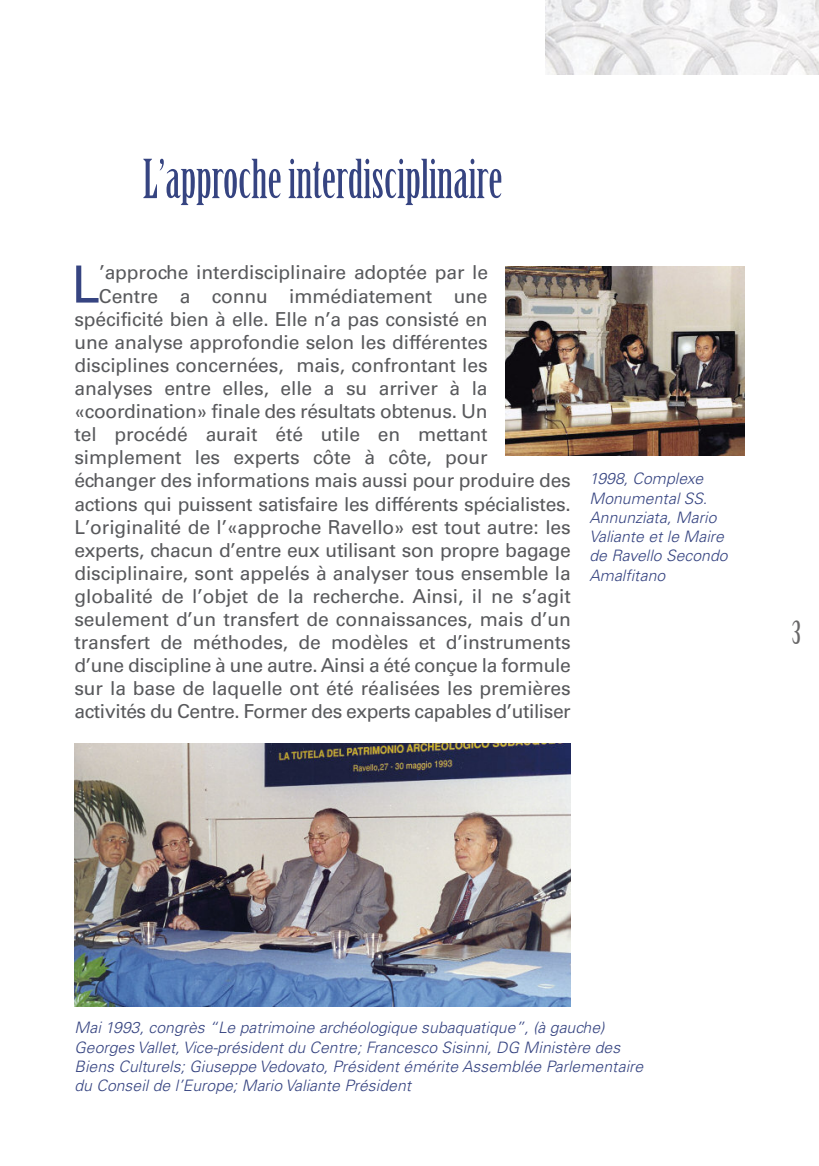
<style>
.page{position:relative;width:819px;height:1166px;background:#fff}
.page>*{position:absolute;margin:0;border:0;box-sizing:border-box;transform-origin:0 0}
.t1{font:52.5px "Birch Std";color:#364481}
.t2{font:51.27px "Univers";color:#364481}
.t3{font:31.5px "Birch Std";color:#686768}
.t4{font:19.25px "Univers";letter-spacing:-.005em;color:#58595c}
.t5{font:19.25px "Univers";letter-spacing:-.025em;color:#58595c}
.t6{font:italic 300 15.75px/19.2px "Univers";letter-spacing:.005em;color:#364481}
</style>
<div class="page">
<img style="left:546px;top:0;width:273px;height:74px">
<img style="left:74px;top:743px;width:496px;height:263px">
<img style="left:505px;top:267px;width:239px;height:188px">
<h1 class="t1" style="left:142px;top:159px;width:361px">L’approcheinterdisciplinaire</h1>
<h2 class="t2" style="left:71px;top:266px;width:30px">L</h2>
<p class="t4" style="left:99px;top:266px;width:390px">’approche interdisciplinaire adoptée par le</p>
<p class="t4" style="left:99px;top:289px;width:390px">Centre a connu immédiatement une</p>
<p class="t4" style="left:74px;top:312px;width:414px">spécificité bien à elle. Elle n’a pas consisté en</p>
<p class="t4" style="left:74px;top:335px;width:414px">une analyse approfondie selon les différentes</p>
<p class="t4" style="left:74px;top:358px;width:414px">disciplines concernées, mais, confrontant les</p>
<p class="t4" style="left:74px;top:381px;width:414px">analyses entre elles, elle a su arriver à la</p>
<p class="t4" style="left:74px;top:404px;width:414px">«coordination» finale des résultats obtenus. Un</p>
<p class="t4" style="left:74px;top:427px;width:414px">tel procédé aurait été utile en mettant</p>
<p class="t4" style="left:74px;top:450px;width:414px">simplement les experts côte à côte, pour</p>
<p class="t4" style="left:74px;top:473px;width:498px">échanger des informations mais aussi pour produire des</p>
<p class="t4" style="left:74px;top:497px;width:498px">actions qui puissent satisfaire les différents spécialistes.</p>
<p class="t4" style="left:74px;top:520px;width:498px">L’originalité de l’«approche Ravello» est tout autre: les</p>
<p class="t4" style="left:74px;top:543px;width:498px">experts, chacun d’entre eux utilisant son propre bagage</p>
<p class="t4" style="left:74px;top:566px;width:498px">disciplinaire, sont appelés à analyser tous ensemble la</p>
<p class="t4" style="left:74px;top:589px;width:498px">globalité de l’objet de la recherche. Ainsi, il ne s’agit</p>
<p class="t4" style="left:74px;top:612px;width:498px">seulement d’un transfert de connaissances, mais d’un</p>
<p class="t4" style="left:74px;top:635px;width:498px">transfert de méthodes, de modèles et d’instruments</p>
<p class="t4" style="left:74px;top:658px;width:498px">d’une discipline à une autre. Ainsi a été conçue la formule</p>
<p class="t4" style="left:74px;top:681px;width:498px">sur la base de laquelle ont été réalisées les premières</p>
<p class="t5" style="left:74px;top:704px;width:498px">activités du Centre. Former des experts capables d’utiliser</p>
<p class="t6" style="left:589px;top:470px;width:140px">1998, Complexe<br>Monumental SS.<br>Annunziata, Mario<br>Valiante et le Maire de Ravello Secondo<br>Amalfitano</p>
<h3 class="t3" style="left:792px;top:620px;width:10px">3</h3>
<p class="t6" style="left:74px;top:1019px;width:570px">Mai 1993, congrès “Le patrimoine archéologique subaquatique”, (à gauche)<br>Georges Vallet, Vice-président du Centre; Francesco Sisinni, DG Ministère des Biens Culturels; Giuseppe Vedovato, Président émérite Assemblée Parlementaire du Conseil de l’Europe; Mario Valiante Président</p>
</div>
